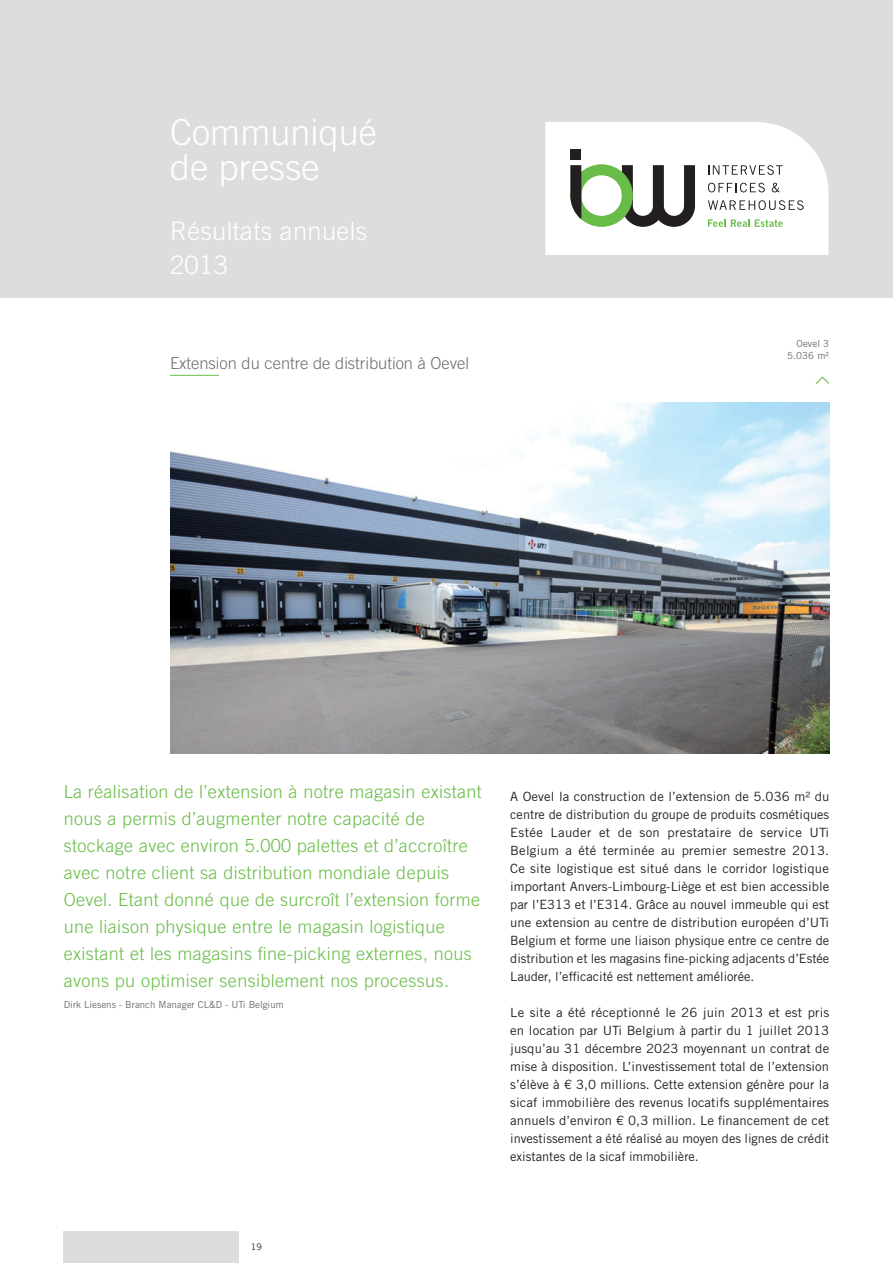
<style>
.page{position:relative;width:893px;height:1263px;background:#fff}
.page>*{position:absolute;margin:0;border:0;box-sizing:border-box;transform-origin:0 0}
.t1{font:300 36px/34.5px "Trade Gothic LT Std";letter-spacing:.005em;color:#fff}
.t2{font:300 25.5px/34.5px "Trade Gothic LT Std";letter-spacing:.015em;color:#fff}
.t3{font:300 18px/27px "Trade Gothic LT Std";letter-spacing:.02em;color:#68bc47}
.t4{font:300 16.5px "Trade Gothic LT Std";color:#6c6d70}
.t5{font:12.75px/18px "Trade Gothic LT Std";color:#231f20;text-align:justify}
.t6{font:9.75px/12px "Trade Gothic LT Std";color:#6c6d70;text-align:right}
.t7{font:9px "Trade Gothic LT Std";color:#231f20}
</style>
<div class="page">
<hr style="left:170px;top:375px;width:49px;height:1px;background:#68bc47">
<svg style="left:815px;top:376px;width:14px;height:8px"></svg>
<img style="left:170px;top:402px;width:659px;height:351px">
<div style="left:64px;top:1231px;width:175px;height:32px;background:#dcdddf"></div>
<div style="left:0;top:0;width:893px;height:298px;background:#dcdddf"></div>
<svg style="left:545px;top:122px;width:283px;height:133px;background:#e4e7e2"></svg>
<h1 class="t1" style="left:170px;top:115px;width:208px">Communiqué de presse</h1>
<h2 class="t2" style="left:170px;top:213px;width:198px">Résultats annuels<br>2013</h2>
<p class="t4" style="left:170px;top:353px;width:300px">Extension du centre de distribution à Oevel</p>
<p class="t6" style="left:787px;top:338px;width:44px">Oevel 3<br>5.036 m²</p>
<p class="t3" style="left:64px;top:778px;width:420px">La réalisation de l’extension à notre magasin existant nous a permis d’augmenter notre capacité de stockage avec environ 5.000 palettes et d’accroître avec notre client sa distribution mondiale depuis Oevel. Etant donné que de surcroît l’extension forme une liaison physique entre le magasin logistique existant et les magasins fine-picking externes, nous avons pu optimiser sensiblement nos processus.</p>
<p class="t6" style="left:64px;top:998px;width:222px">Dirk Liesens - Branch Manager CL&amp;D - UTi Belgium</p>
<p class="t5" style="left:510px;top:787px;width:321px">A Oevel la construction de l’extension de 5.036 m² du centre de distribution du groupe de produits cosmétiques Estée Lauder et de son prestataire de service UTi Belgium a été terminée au premier semestre 2013.<br>Ce site logistique est situé dans le corridor logistique important Anvers-Limbourg-Liège et est bien accessible par l’E313 et l’E314. Grâce au nouvel immeuble qui est une extension au centre de distribution européen d’UTi Belgium et forme une liaison physique entre ce centre de distribution et les magasins fine-picking adjacents d’Estée Lauder, l’efficacité est nettement améliorée.</p>
<p class="t5" style="left:510px;top:1003px;width:321px">Le site a été réceptionné le 26 juin 2013 et est pris en location par UTi Belgium à partir du 1 juillet 2013 jusqu’au 31 décembre 2023 moyennant un contrat de mise à disposition. L’investissement total de l’extension s’élève à € 3,0 millions. Cette extension génère pour la sicaf immobilière des revenus locatifs supplémentaires annuels d’environ € 0,3 million. Le financement de cet investissement a été réalisé au moyen des lignes de crédit existantes de la sicaf immobilière.</p>
<p class="t7" style="left:251px;top:1241px;width:12px">19</p>
</div>
